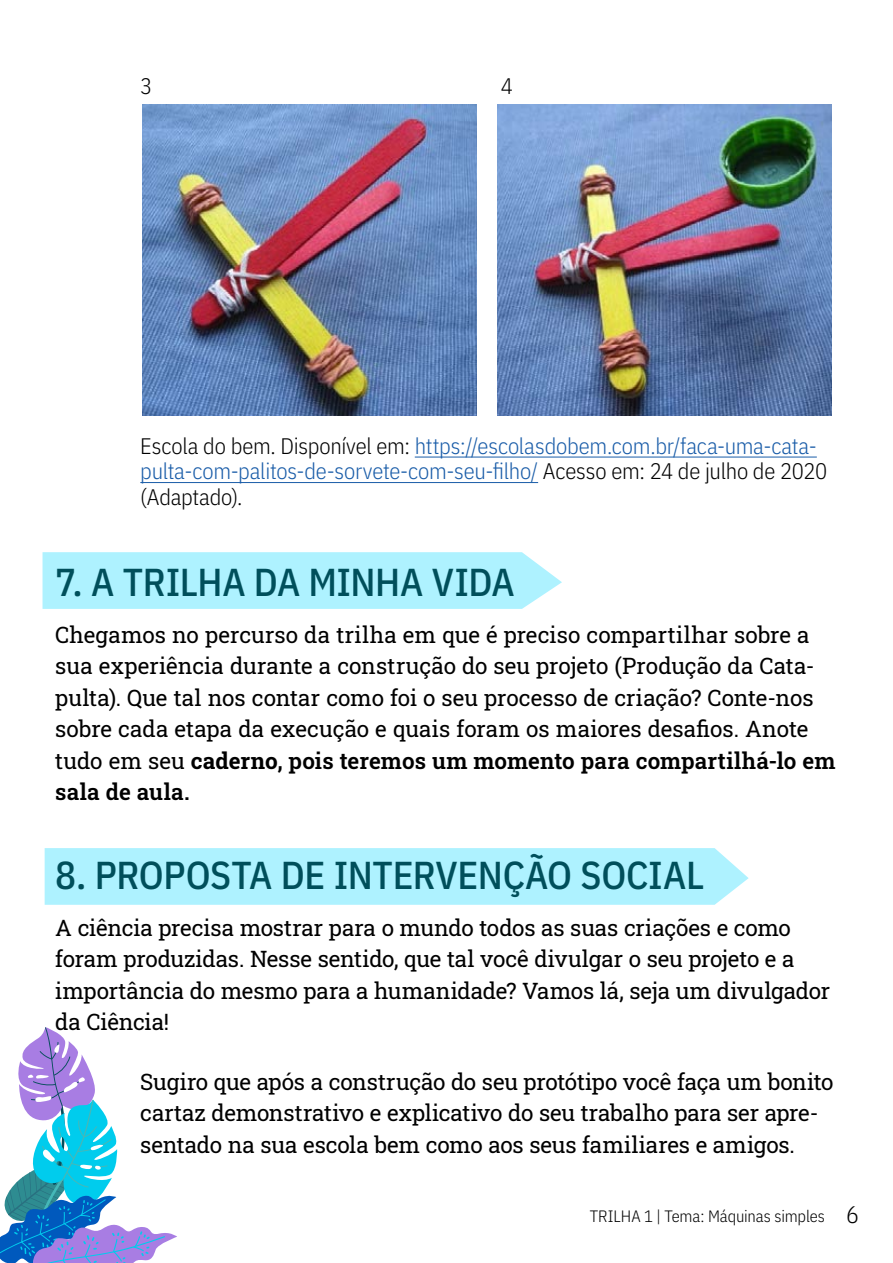
<style>
.page{position:relative;width:893px;height:1263px;background:#fff}
.page>*{position:absolute;margin:0;border:0;box-sizing:border-box;transform-origin:0 0}
.Etapa{font:500 39px "IBM Plex Sans Cond";letter-spacing:-.005em;color:#004f5b}
.Texto_normal{font:22.5px/31.5px "Roboto Slab";letter-spacing:-.005em;color:#000}
.Referência{font:300 22.5px/25.5px "IBM Plex Sans Cond";letter-spacing:-.01em;color:#195ca8}
.Texto___Retirado{font:300 22.5px "IBM Plex Sans Cond";color:#000}
.t1{font:300 16.5px "IBM Plex Sans Cond";letter-spacing:-.01em;color:#000}
.s1{color:#000}
.s2{font-weight:700}
.s3{font-weight:600}
.s4{font-size:24px}
</style>
<div class="page">
<svg style="left:0;top:1027px;width:177px;height:236px"></svg>
<div style="left:43px;top:552px;width:519px;height:57px;background:#aef2ff"></div>
<div style="left:45px;top:848px;width:704px;height:57px;background:#aef2ff"></div>
<hr style="left:415px;top:457px;width:402px;height:1px;background:#195ca8">
<hr style="left:140px;top:482px;width:398px;height:1px;background:#195ca8">
<img style="left:142px;top:104px;width:335px;height:311px">
<img style="left:497px;top:104px;width:335px;height:311px">
<p class="Texto___Retirado" style="left:140px;top:69px;width:14px">3</p>
<p class="Texto___Retirado" style="left:501px;top:69px;width:14px">4</p>
<p class="Referência" style="left:140px;top:431px;width:688px"><span class="s1">Escola do bem. Disponível em:</span> https://escolasdobem.com.br/faca-uma-cata&shy;pulta-com-palitos-de-sorvete-com-seu-filho/ <span class="s1">Acesso em: 24 de julho de 2020 (Adaptado).</span></p>
<p class="Etapa" style="left:55px;top:552px;width:461px">7. A TRILHA DA MINHA VIDA</p>
<p class="Texto_normal" style="left:55px;top:618px;width:782px">Chegamos no percurso da trilha em que é preciso compartilhar sobre a sua experiência durante a construção do seu projeto (Produção da Cata&shy;pulta). Que tal nos contar como foi o seu processo de criação? Conte-nos sobre cada etapa da execução e quais foram os maiores desafios. Anote tudo em seu <span class="s2">caderno</span><span class="s3">, pois teremos um momento para compartilhá-lo em sala de aula.</span></p>
<p class="Etapa" style="left:55px;top:845px;width:651px">8. PROPOSTA DE INTERVENÇÃO SOCIAL</p>
<p class="Texto_normal" style="left:55px;top:911px;width:776px">A ciência precisa mostrar para o mundo todos as suas criações e como foram produzidas. Nesse sentido, que tal você divulgar o seu projeto e a importância do mesmo para a humanidade? Vamos lá, seja um divulgador da Ciência!</p>
<p class="Texto_normal" style="left:140px;top:1065px;width:695px">Sugiro que após a construção do seu protótipo você faça um bonito cartaz demonstrativo e explicativo do seu trabalho para ser apre&shy;sentado na sua escola bem como aos seus familiares e amigos.</p>
<p class="t1" style="left:590px;top:1203px;width:271px">TRILHA 1 | Tema: Máquinas simples <span class="s4">6</span></p>
</div>
